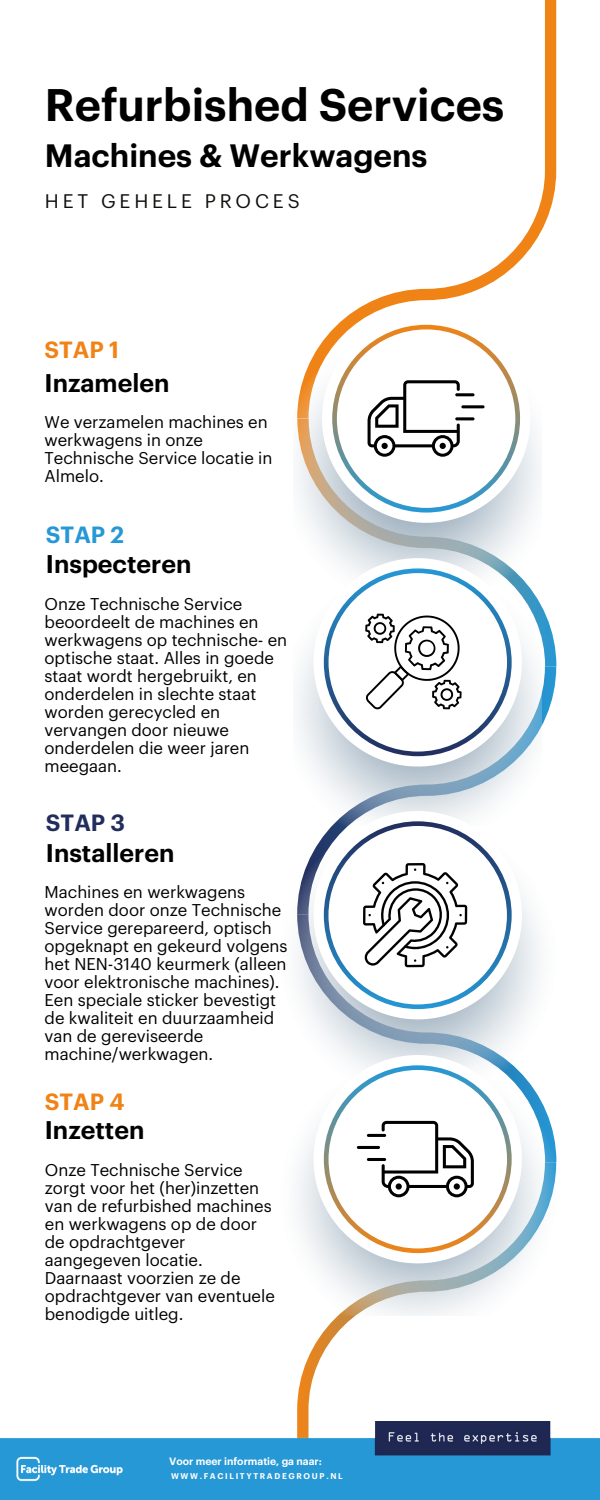
<style>
.page{position:relative;width:600px;height:1500px;background:#fff}
.page>*{position:absolute;margin:0;border:0;box-sizing:border-box;transform-origin:0 0}
.t1{font:600 44.7px "Graphik";color:#000}
.t2{font:600 31.7px "Graphik";color:#000}
.t3{font:600 25px "Graphik";color:#000}
.t4{font:600 23px "Graphik";color:#f08316}
.t5{font:600 23px "Graphik";color:#2598d5}
.t6{font:600 23px "Graphik";color:#222d5d}
.t7{font:19.2px "Graphik";letter-spacing:.2em;color:#100f0d}
.t8{font:16.7px/18px "Graphik";color:#000}
.t9{font:600 10.4px "Graphik";color:#fff}
.t10{font:600 8.2px "Graphik";letter-spacing:.2em;color:#fff}
</style>
<div class="page">
<svg style="left:316px;top:0;width:240px;height:350px"></svg>
<svg style="left:541px;top:605px;width:15px;height:61px"></svg>
<svg style="left:541px;top:666px;width:15px;height:61px"></svg>
<svg style="left:297px;top:1315px;width:254px;height:107px"></svg>
<img style="left:297px;top:350px;width:244px;height:461px">
<img style="left:297px;top:850px;width:260px;height:465px">
<svg style="left:322px;top:314px;width:208px;height:209px"></svg>
<svg style="left:314px;top:558px;width:208px;height:209px"></svg>
<svg style="left:314px;top:811px;width:208px;height:208px"></svg>
<svg style="left:314px;top:1055px;width:208px;height:208px"></svg>
<svg style="left:324px;top:1065px;width:188px;height:188px"></svg>
<svg style="left:332px;top:325px;width:188px;height:188px"></svg>
<svg style="left:324px;top:568px;width:188px;height:188px"></svg>
<svg style="left:324px;top:821px;width:188px;height:188px"></svg>
<img style="left:0;top:1422px;width:600px;height:78px">
<img style="left:13px;top:1455px;width:112px;height:28px">
<h3 class="t1" style="left:45px;top:84px;width:461px">Refurbished Services</h3>
<h3 class="t2" style="left:45px;top:141px;width:384px">Machines &amp; Werkwagens</h3>
<p class="t7" style="left:45px;top:192px;width:256px">HET GEHELE PROCES</p>
<h2 class="t4" style="left:45px;top:339px;width:76px">STAP 1</h2>
<p class="t3" style="left:45px;top:372px;width:126px">Inzamelen</p>
<p class="t8" style="left:45px;top:414px;width:229px">We verzamelen machines en werkwagens in onze<br>Technische Service locatie in<br>Almelo.</p>
<p class="t5" style="left:46px;top:524px;width:80px">STAP 2</p>
<h5 class="t3" style="left:46px;top:552px;width:147px">Inspecteren</h5>
<p class="t8" style="left:45px;top:595px;width:244px">Onze Technische Service beoordeelt de machines en werkwagens op technische- en optische staat. Alles in goede staat wordt hergebruikt, en onderdelen in slechte staat worden gerecycled en vervangen door nieuwe onderdelen die weer jaren meegaan.</p>
<h3 class="t6" style="left:46px;top:812px;width:81px">STAP 3</h3>
<p class="t3" style="left:46px;top:841px;width:130px">Installeren</p>
<h2 class="t8" style="left:45px;top:883px;width:245px">Machines en werkwagens worden door onze Technische<br>Service gerepareerd, optisch opgeknapt en gekeurd volgens het NEN-3140 keurmerk (alleen voor elektronische machines).<br>Een speciale sticker bevestigt de kwaliteit en duurzaamheid van de gereviseerde machine/werkwagen.</h2>
<p class="t4" style="left:45px;top:1091px;width:81px">STAP 4</p>
<p class="t3" style="left:45px;top:1119px;width:101px">Inzetten</p>
<p class="t8" style="left:45px;top:1161px;width:231px">Onze Technische Service zorgt voor het (her)inzetten van de refurbished machines en werkwagens op de door de opdrachtgever aangegeven locatie.<br>Daarnaast voorzien ze de opdrachtgever van eventuele benodigde uitleg.</p>
<h6 class="t9" style="left:169px;top:1457px;width:154px">Voor meer informatie, ga naar:</h6>
<h2 class="t10" style="left:171px;top:1472px;width:173px">WWW.FACILITYTRADEGROUP.NL</h2>
</div>
